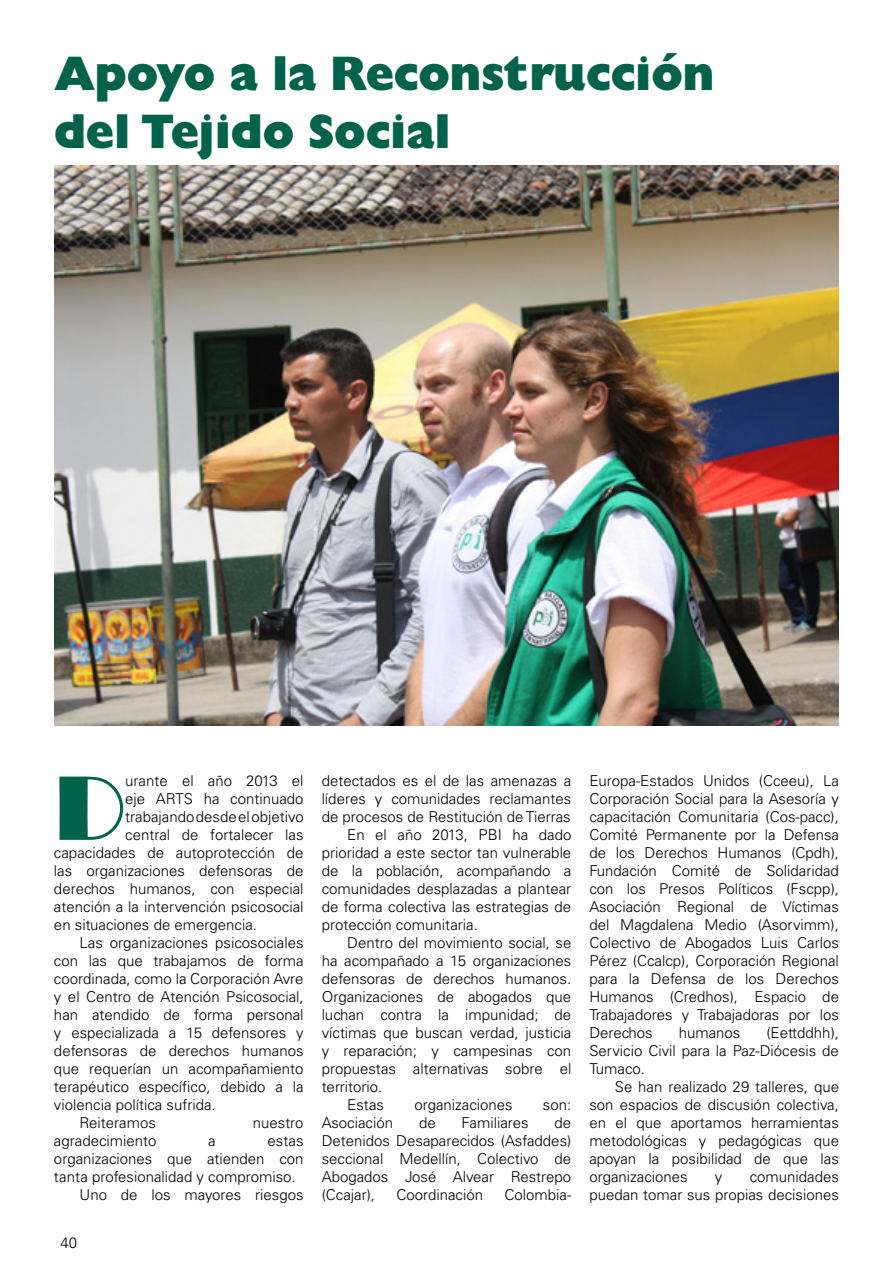
<style>
.page{position:relative;width:893px;height:1263px;background:#fff}
.page>*{position:absolute;margin:0;border:0;box-sizing:border-box;transform-origin:0 0}
.t1{font:94.95px "Broadway";color:#00624b}
.t2{font:48px/57.6px "Gill Sans Extra Bold Display";color:#00624b}
.t3{font:300 15px/18px "Univers";color:#000;text-align:justify}
</style>
<div class="page">
<img style="left:54px;top:166px;width:785px;height:559px">
<h2 class="t2" style="left:54px;top:45px;width:662px">Apoyo a la Reconstrucción del Tejido Social</h2>
<h1 class="t1" style="left:54px;top:753px;width:73px">D</h1>
<p class="t3" style="left:125px;top:771px;width:180px">urante el año 2013 el</p>
<p class="t3" style="left:125px;top:789px;width:180px">eje ARTS ha continuado</p>
<p class="t3" style="left:125px;top:807px;width:180px">trabajando desde el objetivo</p>
<p class="t3" style="left:125px;top:825px;width:180px">central de fortalecer las</p>
<p class="t3" style="left:54px;top:843px;width:251px">capacidades de autoprotección de</p>
<p class="t3" style="left:54px;top:861px;width:251px">las organizaciones defensoras de</p>
<p class="t3" style="left:54px;top:879px;width:251px">derechos humanos, con especial</p>
<p class="t3" style="left:54px;top:897px;width:251px">atención a la intervención psicosocial</p>
<p class="t3" style="left:54px;top:915px;width:205px">en situaciones de emergencia.</p>
<p class="t3" style="left:80px;top:933px;width:226px">Las organizaciones psicosociales</p>
<p class="t3" style="left:54px;top:951px;width:251px">con las que trabajamos de forma</p>
<p class="t3" style="left:54px;top:969px;width:251px">coordinada, como la Corporación Avre</p>
<p class="t3" style="left:54px;top:987px;width:251px">y el Centro de Atención Psicosocial,</p>
<p class="t3" style="left:54px;top:1005px;width:251px">han atendido de forma personal</p>
<p class="t3" style="left:54px;top:1023px;width:251px">y especializada a 15 defensores y</p>
<p class="t3" style="left:54px;top:1041px;width:251px">defensoras de derechos humanos</p>
<p class="t3" style="left:54px;top:1059px;width:251px">que requerían un acompañamiento</p>
<p class="t3" style="left:54px;top:1077px;width:251px">terapéutico específico, debido a la</p>
<p class="t3" style="left:54px;top:1095px;width:163px">violencia política sufrida.</p>
<p class="t3" style="left:80px;top:1113px;width:78px">Reiteramos</p>
<p class="t3" style="left:253px;top:1113px;width:52px">nuestro</p>
<p class="t3" style="left:54px;top:1131px;width:104px">agradecimiento</p>
<p class="t3" style="left:208px;top:1131px;width:9px">a</p>
<p class="t3" style="left:267px;top:1131px;width:38px">estas</p>
<p class="t3" style="left:54px;top:1149px;width:251px">organizaciones que atienden con</p>
<p class="t3" style="left:54px;top:1167px;width:243px">tanta profesionalidad y compromiso.</p>
<p class="t3" style="left:80px;top:1185px;width:226px">Uno de los mayores riesgos</p>
<p class="t3" style="left:60px;top:1234px;width:18px">40</p>
<p class="t3" style="left:322px;top:771px;width:251px">detectados es el de las amenazas a</p>
<p class="t3" style="left:322px;top:789px;width:251px">líderes y comunidades reclamantes</p>
<p class="t3" style="left:322px;top:807px;width:251px">de procesos de Restitución de Tierras</p>
<p class="t3" style="left:347px;top:825px;width:226px">En el año 2013, PBI ha dado</p>
<p class="t3" style="left:322px;top:843px;width:251px">prioridad a este sector tan vulnerable</p>
<p class="t3" style="left:322px;top:861px;width:251px">de la población, acompañando a</p>
<p class="t3" style="left:322px;top:879px;width:251px">comunidades desplazadas a plantear</p>
<p class="t3" style="left:322px;top:897px;width:251px">de forma colectiva las estrategias de</p>
<p class="t3" style="left:322px;top:915px;width:158px">protección comunitaria.</p>
<p class="t3" style="left:347px;top:933px;width:226px">Dentro del movimiento social, se</p>
<p class="t3" style="left:322px;top:951px;width:251px">ha acompañado a 15 organizaciones</p>
<p class="t3" style="left:322px;top:969px;width:251px">defensoras de derechos humanos.</p>
<p class="t3" style="left:322px;top:987px;width:251px">Organizaciones de abogados que</p>
<p class="t3" style="left:322px;top:1005px;width:251px">luchan contra la impunidad; de</p>
<p class="t3" style="left:322px;top:1023px;width:251px">víctimas que buscan verdad, justicia</p>
<p class="t3" style="left:322px;top:1041px;width:251px">y reparación; y campesinas con</p>
<p class="t3" style="left:322px;top:1059px;width:251px">propuestas alternativas sobre el</p>
<p class="t3" style="left:322px;top:1077px;width:62px">territorio.</p>
<p class="t3" style="left:347px;top:1095px;width:38px">Estas</p>
<p class="t3" style="left:414px;top:1095px;width:100px">organizaciones</p>
<p class="t3" style="left:543px;top:1095px;width:30px">son:</p>
<p class="t3" style="left:322px;top:1113px;width:73px">Asociación</p>
<p class="t3" style="left:419px;top:1113px;width:18px">de</p>
<p class="t3" style="left:462px;top:1113px;width:69px">Familiares</p>
<p class="t3" style="left:322px;top:1113px;width:251px;text-indent:233px">de Detenidos Desaparecidos (Asfaddes) seccional Medellín, Colectivo de Abogados José Alvear Restrepo (Ccajar),</p>
<p class="t3" style="left:396px;top:1185px;width:88px">Coordinación</p>
<p class="t3" style="left:505px;top:1185px;width:68px">Colombia-</p>
<p class="t3" style="left:589px;top:771px;width:251px">Europa-Estados Unidos (Cceeu), La Corporación Social para la Asesoría y capacitación Comunitaria (Cos-pacc), Comité Permanente por la Defensa de los Derechos Humanos (Cpdh), Fundación Comité de Solidaridad con los Presos Políticos (Fscpp), Asociación Regional de Víctimas del Magdalena Medio (Asorvimm), Colectivo de Abogados Luis Carlos Pérez (Ccalcp), Corporación Regional para la Defensa de los Derechos Humanos (Credhos), Espacio de Trabajadores y Trabajadoras por los Derechos</p>
<p class="t3" style="left:589px;top:1023px;width:251px;text-indent:177px">(Eettddhh), Servicio Civil para la Paz-Diócesis de Tumaco.</p>
<p class="t3" style="left:589px;top:1077px;width:251px;text-indent:26px">Se han realizado 29 talleres, que son espacios de discusión colectiva, en el que aportamos herramientas metodológicas y pedagógicas que apoyan la posibilidad de que las organizaciones</p>
<p class="t3" style="left:679px;top:1023px;width:63px">humanos</p>
<p class="t3" style="left:589px;top:1167px;width:251px;text-align:right">comunidades<br>puedan tomar sus propias decisiones</p>
<p class="t3" style="left:715px;top:1167px;width:9px">y</p>
</div>
